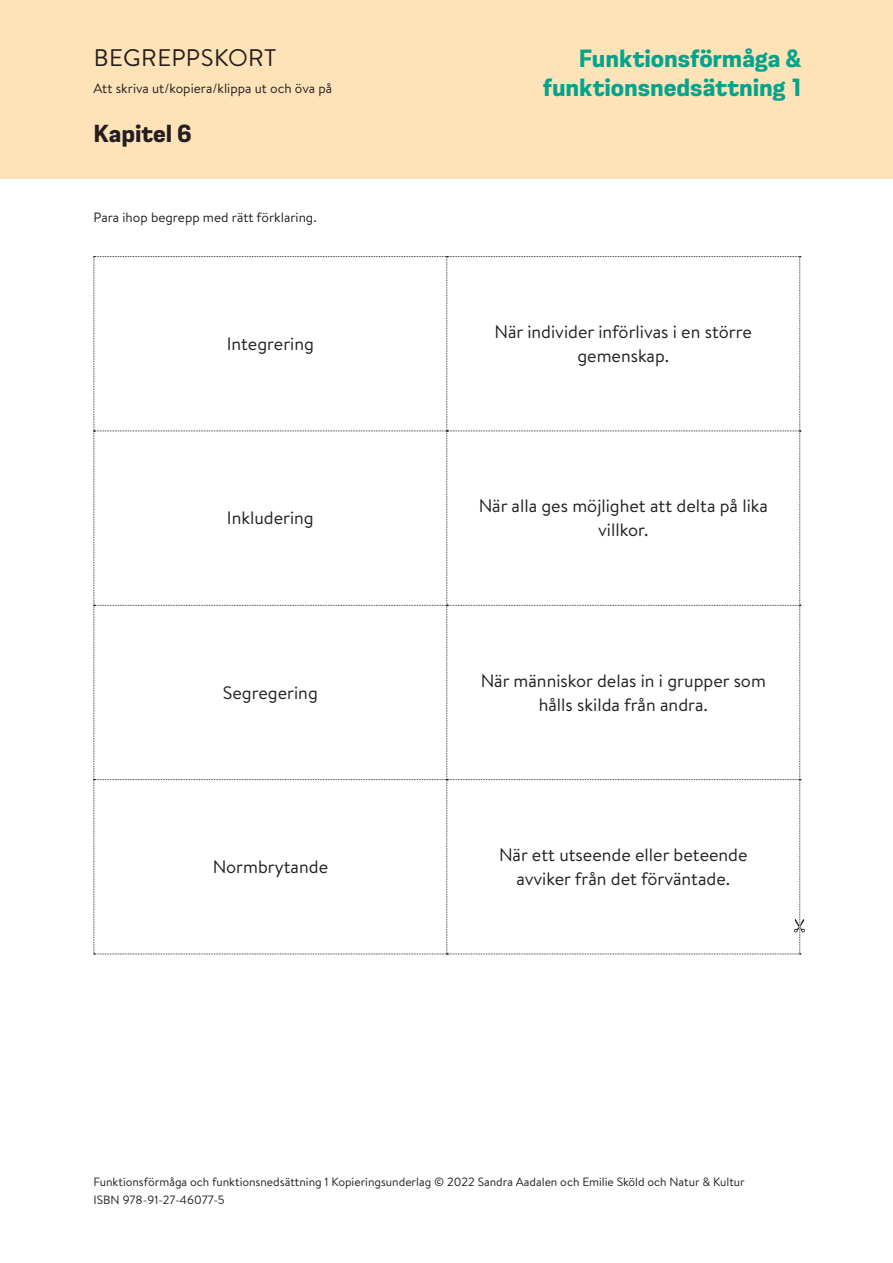
<style>
.page{position:relative;width:893px;height:1263px;background:#fff}
.page>*{position:absolute;margin:0;border:0;box-sizing:border-box;transform-origin:0 0}
.t1{font:700 24.3px/28.8px "Moderna Sans";letter-spacing:-.005em;color:#04a48c;text-align:right}
.t2{font:24px "Brandon Text";letter-spacing:.015em;color:#231f20}
.FF-FN_Kop-und_Rubrik{font:700 24px "Moderna Sans";color:#231f20}
.NoK_FF-FN_kop-underl{font:18px/24px "Brandon Text";color:#231f20;text-align:center}
.t3{font:13.5px "Brandon Text";color:#231f20}
.t4{font:12px/18px "Brandon Text";color:#231f20}
</style>
<div class="page">
<div style="left:0;top:0;width:893px;height:179px;background:#fee2b8"></div>
<svg style="left:94px;top:256px;width:711px;height:699px"></svg>
<h2 class="t2" style="left:94px;top:41px;width:184px">BEGREPPSKORT</h2>
<p class="t3" style="left:94px;top:79px;width:240px">Att skriva ut/kopiera/klippa ut och öva på</p>
<p class="FF-FN_Kop-und_Rubrik" style="left:94px;top:119px;width:100px">Kapitel 6</p>
<p class="t3" style="left:94px;top:208px;width:225px">Para ihop begrepp med rätt förklaring.</p>
<p class="NoK_FF-FN_kop-underl" style="left:227px;top:331px;width:89px">Integrering</p>
<p class="NoK_FF-FN_kop-underl" style="left:227px;top:506px;width:88px">Inkludering</p>
<p class="NoK_FF-FN_kop-underl" style="left:223px;top:680px;width:96px">Segregering</p>
<p class="NoK_FF-FN_kop-underl" style="left:213px;top:854px;width:117px">Normbrytande</p>
<h1 class="t1" style="left:543px;top:44px;width:260px">Funktionsförmåga &amp; funktionsnedsättning 1</h1>
<p class="NoK_FF-FN_kop-underl" style="left:495px;top:319px;width:259px">När individer införlivas i en större gemenskap.</p>
<p class="NoK_FF-FN_kop-underl" style="left:479px;top:494px;width:291px">När alla ges möjlighet att delta på lika villkor.</p>
<p class="NoK_FF-FN_kop-underl" style="left:481px;top:668px;width:287px">När människor delas in i grupper som hålls skilda från andra.</p>
<p class="NoK_FF-FN_kop-underl" style="left:499px;top:842px;width:250px">När ett utseende eller beteende avviker från det förväntade.</p>
<p class="t4" style="left:94px;top:1173px;width:653px">Funktionsförmåga och funktionsnedsättning 1 Kopieringsunderlag © 2022 Sandra Aadalen och Emilie Sköld och Natur &amp; Kultur<br>ISBN 978-91-27-46077-5</p>
</div>
